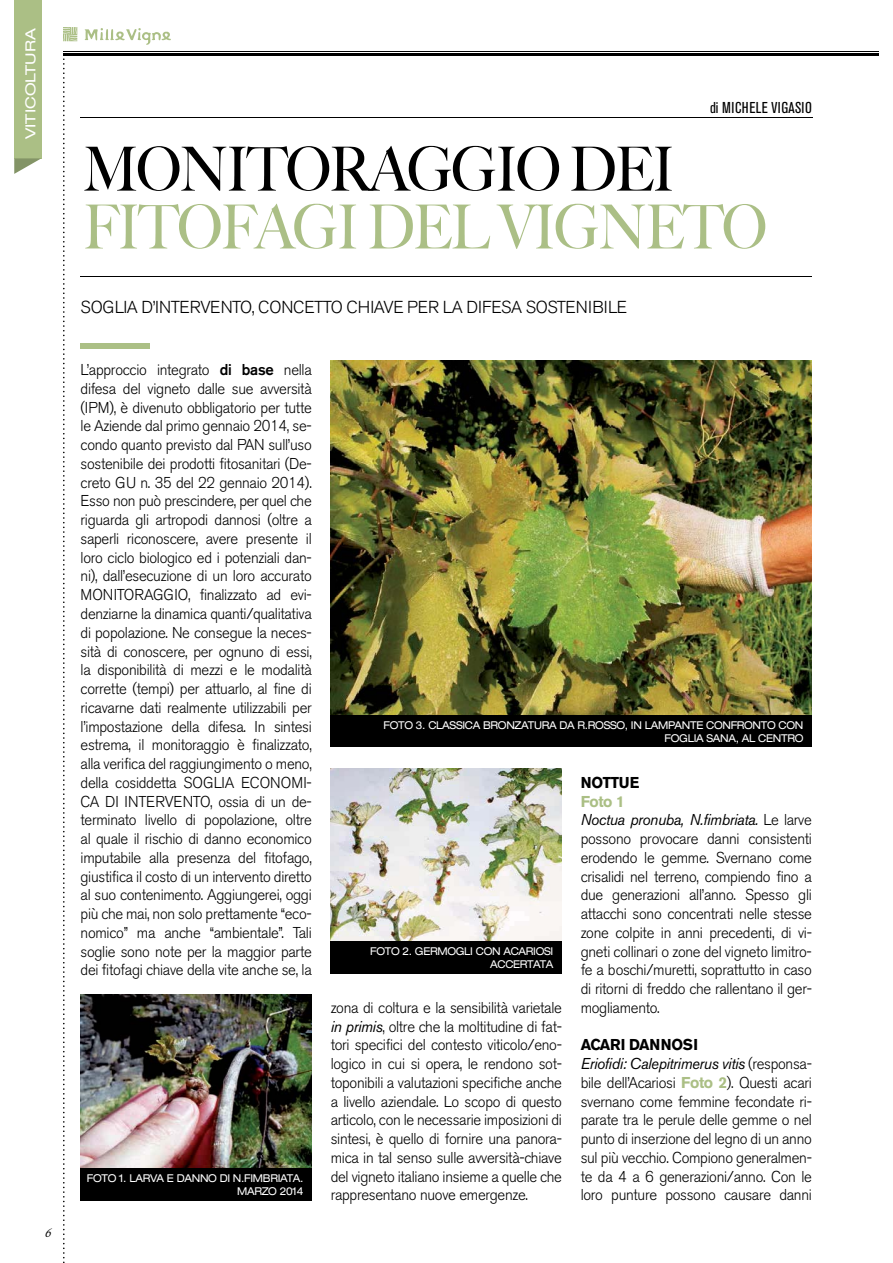
<style>
.page{position:relative;width:893px;height:1263px;background:#fff}
.page>*{position:absolute;margin:0;border:0;box-sizing:border-box;transform-origin:0 0}
.t1{font:500 60.9px "Big Caslon";letter-spacing:-.03em;color:#abbf86;scale:.91 1}
.t2{font:500 60.9px "Big Caslon";letter-spacing:-.03em;color:#000;scale:.91 1}
.t3{font:300 17.25px "Akzidenz Grotesk BE";letter-spacing:-.01em;color:#000}
.t4{font:300 15.6px/18.8px "Akzidenz Grotesk BE";letter-spacing:-.02em;color:#000;text-align:justify;scale:.95 1}
.t5{font:condensed 15.6px "Akzidenz Grotesk BE";letter-spacing:.02em;color:#000}
.t6{font:700 15.6px "Akzidenz Grotesk BE";letter-spacing:-.02em;color:#000;scale:.95 1}
.t7{font:expanded 13.95px "Helvetica Neue";color:#fff;scale:1.12 1}
.t8{font:italic 12.45px "Goudy Old Style T";color:#000}
.t9{font:expanded 10.8px/12.9px "Helvetica Neue";letter-spacing:-.03em;color:#fff;text-align:right;scale:.93 1}
.s1{font-weight:500}
.s2{font-weight:400;font-style:italic}
.s3{font-weight:700;color:#abbf85}
.s4{font-weight:700}
</style>
<div class="page">
<img style="left:81px;top:995px;width:231px;height:173px">
<div style="left:14px;top:0;width:27px;height:158px;background:#abbf85"></div>
<svg style="left:14px;top:158px;width:27px;height:16px"></svg>
<svg style="left:63px;top:27px;width:14px;height:14px"></svg>
<svg style="left:84px;top:28px;width:87px;height:17px"></svg>
<hr style="left:63px;top:51px;width:815px;height:1px;background:#000">
<hr style="left:63px;top:54px;width:815px;height:2px;background:#000">
<svg style="left:63px;top:58px;width:2px;height:1205px"></svg>
<hr style="left:81px;top:276px;width:731px;height:1px;background:#000">
<div style="left:81px;top:343px;width:69px;height:6px;background:#abbf85"></div>
<img style="left:331px;top:360px;width:481px;height:355px">
<img style="left:331px;top:768px;width:231px;height:173px">
<hr style="left:81px;top:118px;width:732px;height:1px;background:#000">
<div style="left:331px;top:715px;width:481px;height:32px;background:#000"></div>
<div style="left:331px;top:941px;width:231px;height:33px;background:#000"></div>
<div style="left:81px;top:1168px;width:231px;height:33px;background:#000"></div>
<p class="t7" style="left:25px;top:139px;width:101px;rotate:-90deg">VITICOLTURA</p>
<p class="t8" style="left:44px;top:1226px;width:10px">6</p>
<p class="t5" style="left:710px;top:102px;width:103px">di MICHELE VIGASIO</p>
<h1 class="t2" style="left:83px;top:134px;width:652px">MONITORAGGIO DEI</h1>
<h1 class="t1" style="left:83px;top:192px;width:753px">FITOFAGI DEL VIGNETO</h1>
<p class="t3" style="left:81px;top:301px;width:548px">SOGLIA D’INTERVENTO, CONCETTO CHIAVE PER LA DIFESA SOSTENIBILE</p>
<p class="t4" style="left:81px;top:362px;width:245px">L’approccio integrato <span class="s1">di base</span> nella difesa del vigneto dalle sue avversità (IPM), è divenuto obbligatorio per tutte le Aziende dal primo gennaio 2014, se&shy;condo quanto previsto dal PAN sull’uso sostenibile dei prodotti fitosanitari (De&shy;creto GU n. 35 del 22 gennaio 2014).<br>Esso non può prescindere, per quel che riguarda gli artropodi dannosi (oltre a saperli riconoscere, avere presente il loro ciclo biologico ed i potenziali dan&shy;ni), dall’esecuzione di un loro accurato MONITORAGGIO, finalizzato ad evi&shy;denziarne la dinamica quanti/qualitativa di popolazione. Ne consegue la neces&shy;sità di conoscere, per ognuno di essi, la disponibilità di mezzi e le modalità corrette (tempi) per attuarlo, al fine di ricavarne dati realmente utilizzabili per l’impostazione della difesa. In sintesi estrema, il monitoraggio è finalizzato, alla verifica del raggiungimento o meno, della cosiddetta SOGLIA ECONOMI-CA DI INTERVENTO, ossia di un de&shy;terminato livello di popolazione, oltre al quale il rischio di danno economico imputabile alla presenza del fitofago, giustifica il costo di un intervento diretto al suo contenimento. Aggiungerei, oggi più che mai, non solo prettamente “eco&shy;nomico” ma anche “ambientale”. Tali soglie sono note per la maggior parte dei fitofagi chiave della vite anche se, la</p>
<p class="t9" style="left:87px;top:1172px;width:234px">FOTO 1. LARVA E DANNO DI N.FIMBRIATA.<br>MARZO 2014</p>
<p class="t9" style="left:384px;top:720px;width:453px">FOTO 3. CLASSICA BRONZATURA DA R.ROSSO, IN LAMPANTE CONFRONTO CON<br>FOGLIA SANA, AL CENTRO</p>
<p class="t9" style="left:370px;top:946px;width:198px">FOTO 2. GERMOGLI CON ACARIOSI<br>ACCERTATA</p>
<p class="t4" style="left:331px;top:1000px;width:245px">zona di coltura e la sensibilità varietale <span class="s2">in primis</span>, oltre che la moltitudine di fat&shy;tori specifici del contesto viticolo/eno&shy;logico in cui si opera, le rendono sot&shy;toponibili a valutazioni specifiche anche a livello aziendale. Lo scopo di questo articolo, con le necessarie imposizioni di sintesi, è quello di fornire una panora&shy;mica in tal senso sulle avversità-chiave del vigneto italiano insieme a quelle che rappresentano nuove emergenze.</p>
<p class="t6" style="left:581px;top:777px;width:63px">NOTTUE</p>
<p class="t4" style="left:581px;top:794px;width:245px;text-align:left"><span class="s3">Foto 1<br></span><span class="s2">Noctua pronuba, N.fimbriata.</span> Le larve possono provocare danni consistenti erodendo le gemme. Svernano come crisalidi nel terreno, compiendo fino a due generazioni all’anno. Spesso gli attacchi sono concentrati nelle stesse zone colpite in anni precedenti, di vi&shy;gneti collinari o zone del vigneto limitro&shy;fe a boschi/muretti, soprattutto in caso di ritorni di freddo che rallentano il ger&shy;mogliamento.</p>
<p class="t4" style="left:581px;top:1037px;width:245px;text-align:left"><span class="s4">ACARI DANNOSI<br></span><span class="s2">Eriofidi: Calepitrimerus vitis</span> (responsa&shy;bile dell’Acariosi <span class="s3">Foto 2</span>). Questi acari svernano come femmine fecondate ri&shy;parate tra le perule delle gemme o nel punto di inserzione del legno di un anno sul più vecchio. Compiono generalmen&shy;te da 4 a 6 generazioni/anno. Con le loro punture possono causare danni</p>
</div>
